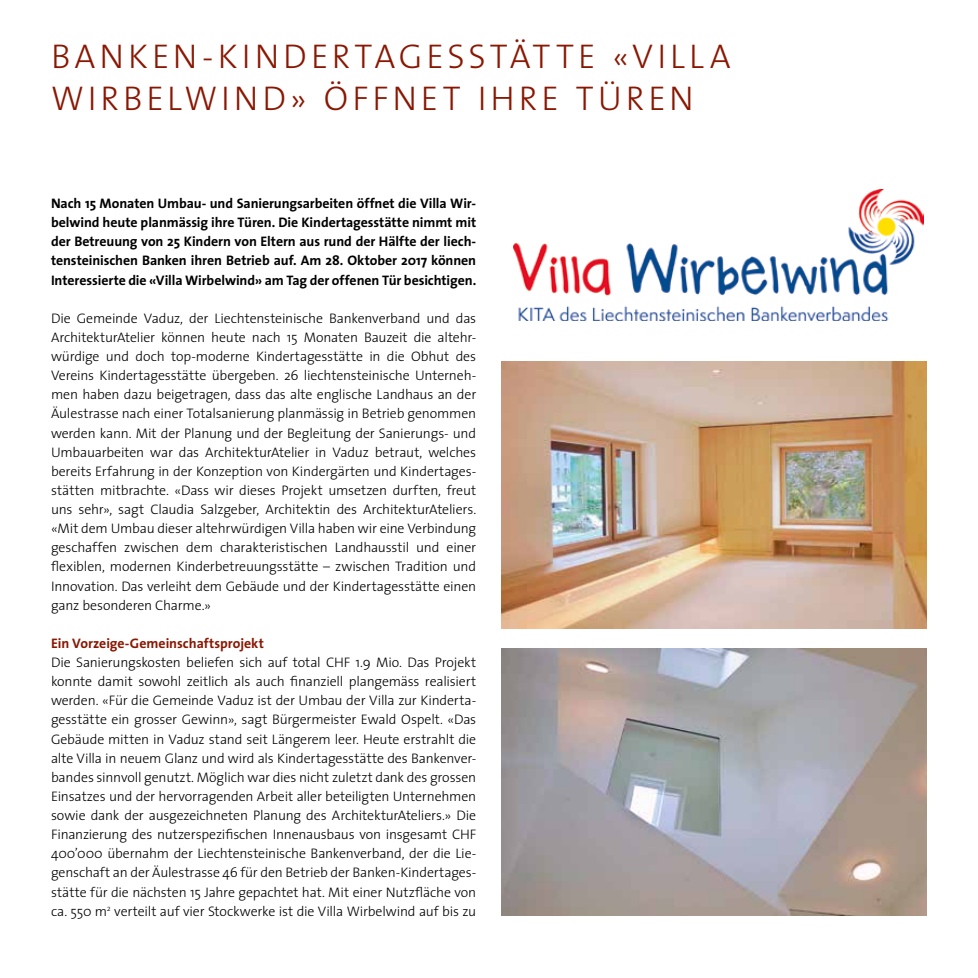
<style>
.page{position:relative;width:978px;height:978px;background:#fff}
.page>*{position:absolute;margin:0;border:0;box-sizing:border-box;transform-origin:0 0}
.t1{font:300 34.5px/42px "The Sans";letter-spacing:.115em;color:#8a1702}
.t2{font:300 13.8px/19px "The Sans";letter-spacing:-.01em;color:#000;text-align:justify}
.t3{font:700 13.8px/19px "The Sans";letter-spacing:-.005em;color:#000;text-align:justify}
.t4{font:700 13.8px "The Sans";color:#8a1702}
</style>
<div class="page">
<img style="left:502px;top:361px;width:425px;height:268px">
<img style="left:502px;top:648px;width:425px;height:268px">
<img style="left:514px;top:189px;width:409px;height:131px">
<h1 class="t1" style="left:51px;top:34px;width:681px">BANKEN-KINDERTAGESSTÄTTE «VILLA<br>WIRBELWIND» ÖFFNET IHRE TÜREN</h1>
<p class="t3" style="left:51px;top:194px;width:427px">Nach 15 Monaten Umbau- und Sanierungsarbeiten öffnet die Villa Wir&shy;belwind heute planmässig ihre Türen. Die Kindertagesstätte nimmt mit der Betreuung von 25 Kindern von Eltern aus rund der Hälfte der liech&shy;tensteinischen Banken ihren Betrieb auf. Am 28. Oktober 2017 können Interessierte die «Villa Wirbelwind» am Tag der offenen Tür besichtigen.</p>
<p class="t2" style="left:51px;top:308px;width:427px">Die Gemeinde Vaduz, der Liechtensteinische Bankenverband und das ArchitekturAtelier können heute nach 15 Monaten Bauzeit die altehr&shy;würdige und doch top-moderne Kindertagesstätte in die Obhut des Vereins Kindertagesstätte übergeben. 26 liechtensteinische Unterneh&shy;men haben dazu beigetragen, dass das alte englische Landhaus an der Äulestrasse nach einer Totalsanierung planmässig in Betrieb genommen werden kann. Mit der Planung und der Begleitung der Sanierungs- und Umbauarbeiten war das ArchitekturAtelier in Vaduz betraut, welches bereits Erfahrung in der Konzeption von Kindergärten und Kindertages&shy;stätten mitbrachte. «Dass wir dieses Projekt umsetzen durften, freut uns sehr», sagt Claudia Salzgeber, Architektin des ArchitekturAteliers. «Mit dem Umbau dieser altehrwürdigen Villa haben wir eine Verbindung geschaffen zwischen dem charakteristischen Landhausstil und einer flexiblen, modernen Kinderbetreuungsstätte – zwischen Tradition und Innovation. Das verleiht dem Gebäude und der Kindertagesstätte einen ganz besonderen Charme.»</p>
<p class="t4" style="left:51px;top:632px;width:214px">Ein Vorzeige-Gemeinschaftsprojekt</p>
<p class="t2" style="left:51px;top:652px;width:427px">Die Sanierungskosten beliefen sich auf total CHF 1.9 Mio. Das Projekt konnte damit sowohl zeitlich als auch finanziell plangemäss realisiert werden. «Für die Gemeinde Vaduz ist der Umbau der Villa zur Kinderta&shy;gesstätte ein grosser Gewinn», sagt Bürgermeister Ewald Ospelt. «Das Gebäude mitten in Vaduz stand seit Längerem leer. Heute erstrahlt die alte Villa in neuem Glanz und wird als Kindertagesstätte des Bankenver&shy;bandes sinnvoll genutzt. Möglich war dies nicht zuletzt dank des grossen Einsatzes und der hervorragenden Arbeit aller beteiligten Unternehmen sowie dank der ausgezeichneten Planung des ArchitekturAteliers.» Die Finanzierung des nutzerspezifischen Innenausbaus von insgesamt CHF 400’000 übernahm der Liechtensteinische Bankenverband, der die Lie&shy;genschaft an der Äulestrasse 46 für den Betrieb der Banken-Kindertages&shy;stätte für die nächsten 15 Jahre gepachtet hat. Mit einer Nutzfläche von ca. 550 m<sup>2</sup> verteilt auf vier Stockwerke ist die Villa Wirbelwind auf bis zu</p>
</div>
